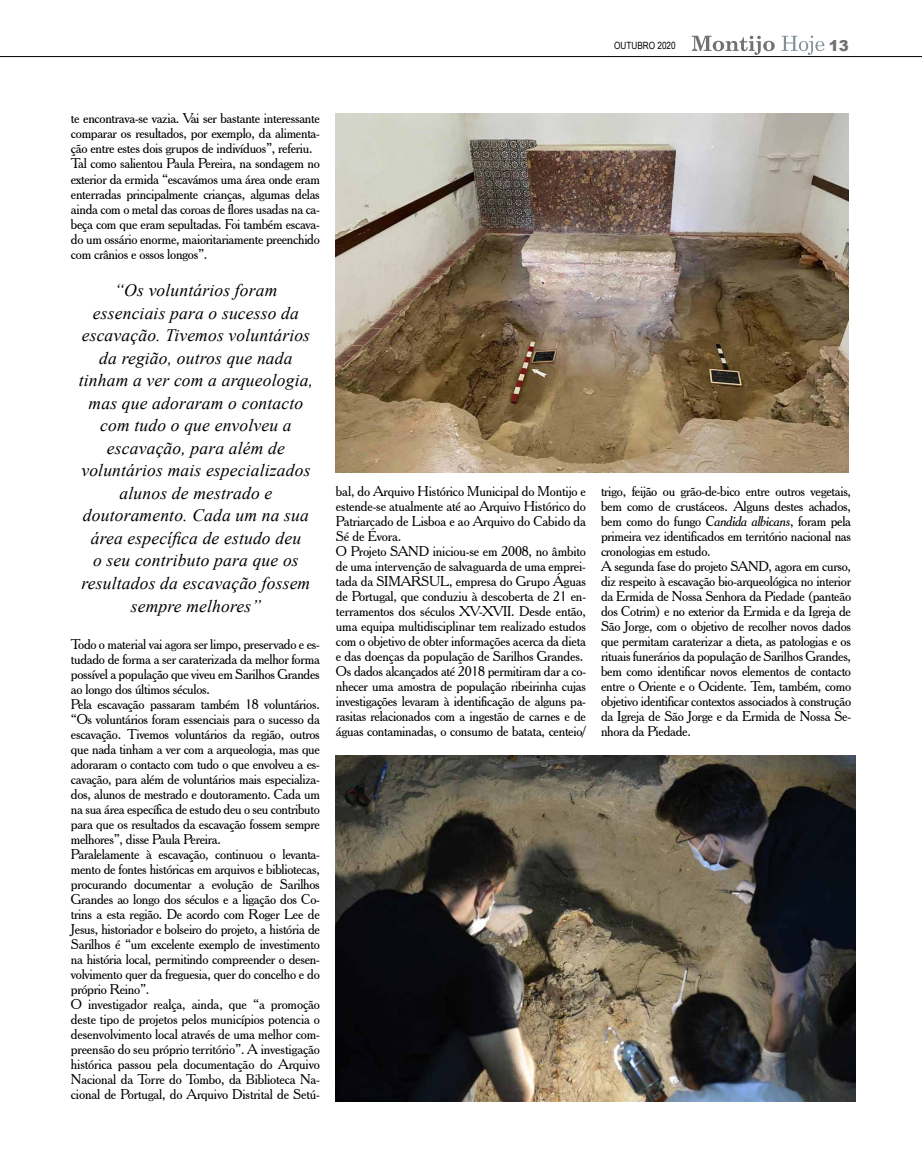
<style>
.page{position:relative;width:922px;height:1170px;background:#fff}
.page>*{position:absolute;margin:0;border:0;box-sizing:border-box;transform-origin:0 0}
.t1{font:italic 17.5px/22.5px "Times New Roman";letter-spacing:.01em;color:#000;text-align:center}
.t2{font:900 15px "Arial";color:#707172}
.t3{font:13.75px/15px "Cheltenham BT";letter-spacing:-.02em;color:#000}
.t4{font:10px "Arial Narrow";color:#000}
.s1{font-style:italic}
</style>
<div class="page">
<hr style="left:0;top:56px;width:921px;height:1px;background:#000">
<svg style="left:781px;top:36px;width:43px;height:19px"></svg>
<svg style="left:691px;top:36px;width:83px;height:19px"></svg>
<img style="left:336px;top:113px;width:512px;height:359px">
<img style="left:336px;top:755px;width:519px;height:346px">
<p class="t4" style="left:614px;top:38px;width:63px">OUTUBRO 2020</p>
<p class="t2" style="left:828px;top:34px;width:22px">13</p>
<p class="t3" style="left:71px;top:111px;width:250px">te encontrava-se vazia. Vai ser bastante interessante comparar os resultados, por exemplo, da alimenta&shy;ção entre estes dois grupos de indivíduos”, referiu.<br>Tal como salientou Paula Pereira, na sondagem no exterior da ermida “escavámos uma área onde eram enterradas principalmente crianças, algumas delas ainda com o metal das coroas de flores usadas na ca&shy;beça com que eram sepultadas. Foi também escava&shy;do um ossário enorme, maioritariamente preenchido com crânios e ossos longos”.</p>
<p class="t1" style="left:79px;top:279px;width:236px">“Os voluntários foram essenciais para o sucesso da escavação. Tivemos voluntários da região, outros que nada tinham a ver com a arqueologia, mas que adoraram o contacto com tudo o que envolveu a escavação, para além de voluntários mais especializados alunos de mestrado e doutoramento. Cada um na sua área específica de estudo deu<br>o seu contributo para que os resultados da escavação fossem sempre melhores”</p>
<p class="t3" style="left:71px;top:636px;width:250px">Todo o material vai agora ser limpo, preservado e es&shy;tudado de forma a ser caraterizada da melhor forma possível a população que viveu em Sarilhos Grandes ao longo dos últimos séculos.<br>Pela escavação passaram também 18 voluntários. “Os voluntários foram essenciais para o sucesso da escavação. Tivemos voluntários da região, outros que nada tinham a ver com a arqueologia, mas que adoraram o contacto com tudo o que envolveu a es&shy;cavação, para além de voluntários mais especializa&shy;dos, alunos de mestrado e doutoramento. Cada um na sua área específica de estudo deu o seu contributo para que os resultados da escavação fossem sempre melhores”, disse Paula Pereira.<br>Paralelamente à escavação, continuou o levanta&shy;mento de fontes históricas em arquivos e bibliotecas, procurando documentar a evolução de Sarilhos Grandes ao longo dos séculos e a ligação dos Co&shy;trins a esta região. De acordo com Roger Lee de Jesus, historiador e bolseiro do projeto, a história de Sarilhos é “um excelente exemplo de investimento na história local, permitindo compreender o desen&shy;volvimento quer da freguesia, quer do concelho e do próprio Reino”.<br>O investigador realça, ainda, que “a promoção deste tipo de projetos pelos municípios potencia o desenvolvimento local através de uma melhor com&shy;preensão do seu próprio território”. A investigação histórica passou pela documentação do Arquivo Nacional da Torre do Tombo, da Biblioteca Na&shy;cional de Portugal, do Arquivo Distrital de Setú-</p>
<p class="t3" style="left:336px;top:483px;width:251px">bal, do Arquivo Histórico Municipal do Montijo e estende-se atualmente até ao Arquivo Histórico do Patriarcado de Lisboa e ao Arquivo do Cabido da Sé de Évora.<br>O Projeto SAND iniciou-se em 2008, no âmbito de uma intervenção de salvaguarda de uma emprei&shy;tada da SIMARSUL, empresa do Grupo Águas de Portugal, que conduziu à descoberta de 21 en&shy;terramentos dos séculos XV-XVII. Desde então, uma equipa multidisciplinar tem realizado estudos com o objetivo de obter informações acerca da dieta e das doenças da população de Sarilhos Grandes.<br>Os dados alcançados até 2018 permitiram dar a co&shy;nhecer uma amostra de população ribeirinha cujas investigações levaram à identificação de alguns pa&shy;rasitas relacionados com a ingestão de carnes e de águas contaminadas, o consumo de batata, centeio/</p>
<p class="t3" style="left:601px;top:483px;width:251px">trigo, feijão ou grão-de-bico entre outros vegetais, bem como de crustáceos. Alguns destes achados, bem como do fungo <span class="s1">Candida albicans</span>, foram pela primeira vez identificados em território nacional nas cronologias em estudo.<br>A segunda fase do projeto SAND, agora em curso, diz respeito à escavação bio-arqueológica no interior da Ermida de Nossa Senhora da Piedade (panteão dos Cotrim) e no exterior da Ermida e da Igreja de São Jorge, com o objetivo de recolher novos dados que permitam caraterizar a dieta, as patologias e os rituais funerários da população de Sarilhos Grandes, bem como identificar novos elementos de contacto entre o Oriente e o Ocidente. Tem, também, como objetivo identificar contextos associados à construção da Igreja de São Jorge e da Ermida de Nossa Se&shy;nhora da Piedade.</p>
</div>
